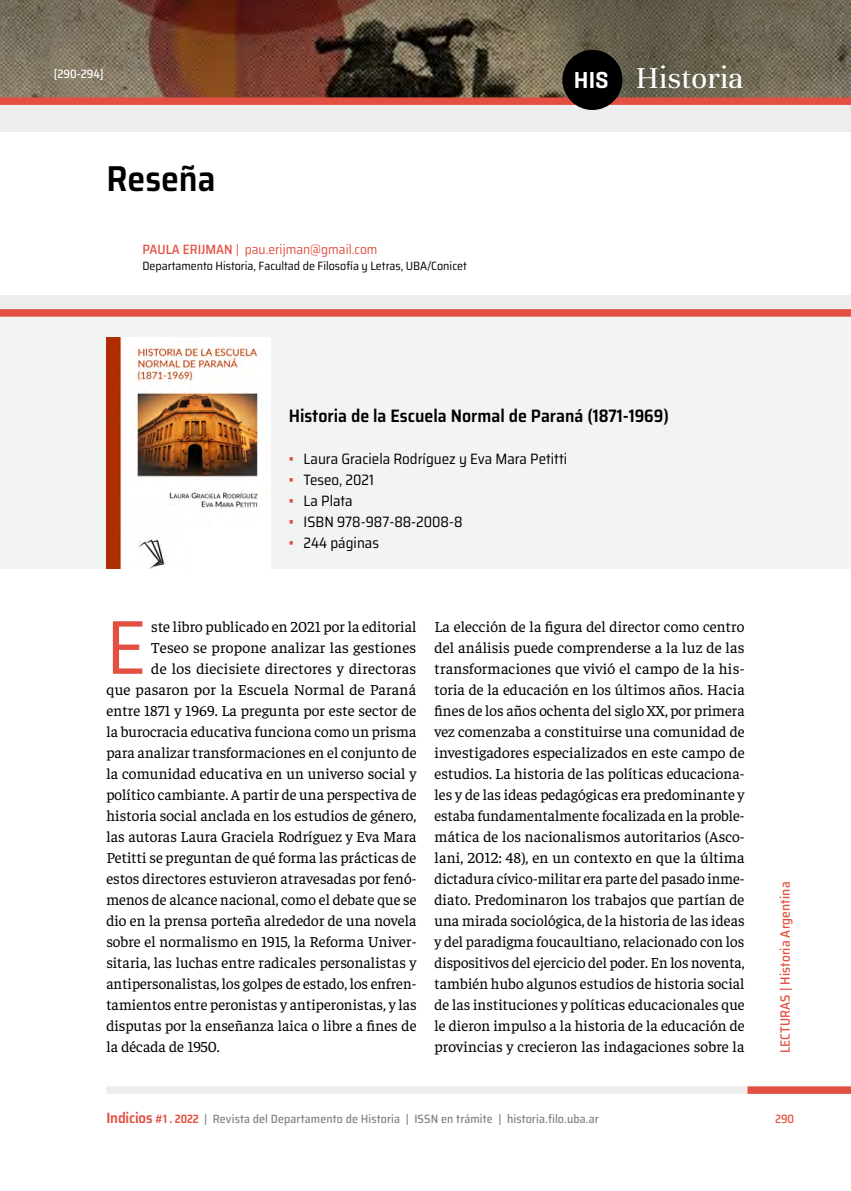
<style>
.page{position:relative;width:851px;height:1191px;background:#fff}
.page>*{position:absolute;margin:0;border:0;box-sizing:border-box;transform-origin:0 0}
.t1{font:semi-condensed 76.35px "Saira";color:#e35042}
.t2{font:600 semi-condensed 36px "Saira";color:#000}
.t3{font:33.3px "Unna";color:#fff}
.t4{font:600 semi-condensed 18px "Saira";color:#000}
.t5{font:15.3px/21px "Faustina";letter-spacing:.005em;color:#000;text-align:justify}
.t6{font:semi-condensed 15px/21px "Saira";color:#000}
.t7{font:semi-condensed 13.5px "Saira";color:#e35042}
.t8{font:500 semi-condensed 13.5px "Saira";letter-spacing:.01em;color:#e35042}
.t9{font:500 semi-condensed 12px "Saira";letter-spacing:.01em;color:#818385}
.t10{font:semi-condensed 12px "Saira";color:#000}
.t11{font:500 semi-condensed 12px "Saira";color:#fff}
.t12{font:500 semi-condensed 12px "Saira";color:#e35042}
.s1{font-weight:500}
.s2{font-family:"Geogrotesque";font-weight:600;font-size:23.55px}
.s3{font-weight:600;color:#e35042}
.s4{font-weight:600;font-size:15px;color:#e35042}
</style>
<div class="page">
<div style="left:106px;top:1086px;width:643px;height:7px;background:#ededed"></div>
<div style="left:747px;top:1086px;width:103px;height:7px;background:#e35042"></div>
<div style="left:0;top:0;width:850px;height:132px;background:#ededed"></div>
<img style="left:0;top:0;width:850px;height:97px">
<div style="left:0;top:97px;width:850px;height:8px;background:#e35042"></div>
<div style="left:562px;top:50px;width:60px;height:60px;background:#000;border-radius:50%"></div>
<div style="left:0;top:317px;width:850px;height:252px;background:#f2f3f3"></div>
<img style="left:106px;top:338px;width:164px;height:231px">
<div style="left:0;top:296px;width:850px;height:19px;background:#ededed"></div>
<div style="left:0;top:309px;width:850px;height:8px;background:#e35042"></div>
<p class="t11" style="left:54px;top:64px;width:51px">[290-294]</p>
<h2 class="t2" style="left:106px;top:149px;width:111px">Reseña</h2>
<p class="t7" style="left:142px;top:238px;width:237px"><span class="s1">PAULA ERIJMAN</span> | pau.erijman@gmail.com</p>
<p class="t10" style="left:142px;top:256px;width:326px">Departamento Historia, Facultad de Filosofía y Letras, UBA/Conicet</p>
<h3 class="t3" style="left:574px;top:59px;width:171px"><span class="s2">HIS</span> Historia</h3>
<p class="t4" style="left:289px;top:401px;width:381px">Historia de la Escuela Normal de Paraná (1871-1969)</p>
<p class="t6" style="left:289px;top:447px;width:280px"><span class="s3">∙</span> Laura Graciela Rodríguez y Eva Mara Petitti <span class="s3">∙</span> Teseo, 2021<br><span class="s3">∙</span> La Plata<br><span class="s3">∙</span> ISBN 978-987-88-2008-8<br><span class="s3">∙</span> 244 páginas</p>
<h1 class="t1" style="left:106px;top:586px;width:41px">E</h1>
<p class="t5" style="left:151px;top:615px;width:266px">ste libro publicado en 2021 por la editorial</p>
<p class="t5" style="left:151px;top:636px;width:266px">Teseo se propone analizar las gestiones</p>
<p class="t5" style="left:151px;top:657px;width:266px">de los diecisiete directores y directoras</p>
<p class="t5" style="left:106px;top:678px;width:311px">que pasaron por la Escuela Normal de Paraná</p>
<p class="t5" style="left:106px;top:699px;width:311px">entre 1871 y 1969. La pregunta por este sector de</p>
<p class="t5" style="left:106px;top:720px;width:311px">la burocracia educativa funciona como un prisma</p>
<p class="t5" style="left:106px;top:741px;width:312px">para analizar transformaciones en el conjunto de</p>
<p class="t5" style="left:106px;top:762px;width:311px">la comunidad educativa en un universo social y</p>
<p class="t5" style="left:106px;top:783px;width:312px">político cambiante. A partir de una perspectiva de</p>
<p class="t5" style="left:106px;top:804px;width:311px">historia social anclada en los estudios de género,</p>
<p class="t5" style="left:106px;top:825px;width:311px">las autoras Laura Graciela Rodríguez y Eva Mara</p>
<p class="t5" style="left:106px;top:846px;width:311px">Petitti se preguntan de qué forma las prácticas de</p>
<p class="t5" style="left:106px;top:867px;width:311px">estos directores estuvieron atravesadas por fenó-</p>
<p class="t5" style="left:106px;top:888px;width:312px">menos de alcance nacional, como el debate que se</p>
<p class="t5" style="left:106px;top:909px;width:311px">dio en la prensa porteña alrededor de una novela</p>
<p class="t5" style="left:106px;top:930px;width:311px">sobre el normalismo en 1915, la Reforma Univer-</p>
<p class="t5" style="left:106px;top:951px;width:311px">sitaria, las luchas entre radicales personalistas y</p>
<p class="t5" style="left:106px;top:972px;width:311px">antipersonalistas, los golpes de estado, los enfren-</p>
<p class="t5" style="left:106px;top:993px;width:312px">tamientos entre peronistas y antiperonistas, y las</p>
<p class="t5" style="left:106px;top:1014px;width:311px">disputas por la enseñanza laica o libre a fines de</p>
<p class="t5" style="left:106px;top:1035px;width:115px">la década de 1950.</p>
<p class="t5" style="left:434px;top:615px;width:312px">La elección de la figura del director como centro del análisis puede comprenderse a la luz de las transformaciones que vivió el campo de la his&shy;toria de la educación en los últimos años. Hacia fines de los años ochenta del siglo XX, por primera vez comenzaba a constituirse una comunidad de investigadores especializados en este campo de estudios. La historia de las políticas educaciona&shy;les y de las ideas pedagógicas era predominante y estaba fundamentalmente focalizada en la proble&shy;mática de los nacionalismos autoritarios (Asco&shy;lani, 2012: 48), en un contexto en que la última dictadura cívico-militar era parte del pasado inme&shy;diato. Predominaron los trabajos que partían de una mirada sociológica, de la historia de las ideas y del paradigma foucaultiano, relacionado con los dispositivos del ejercicio del poder. En los noventa, también hubo algunos estudios de historia social de las instituciones y políticas educacionales que le dieron impulso a la historia de la educación de provincias y crecieron las indagaciones sobre la</p>
<p class="t8" style="left:774px;top:1053px;width:173px;rotate:-90deg">LECTURAS | Historia Argentina</p>
<p class="t9" style="left:106px;top:1109px;width:494px"><span class="s4">Indicios</span> <span class="s3">#1 . 2022</span> | Revista del Departamento de Historia | ISSN en trámite | historia.filo.uba.ar</p>
<p class="t12" style="left:775px;top:1109px;width:20px">290</p>
</div>
